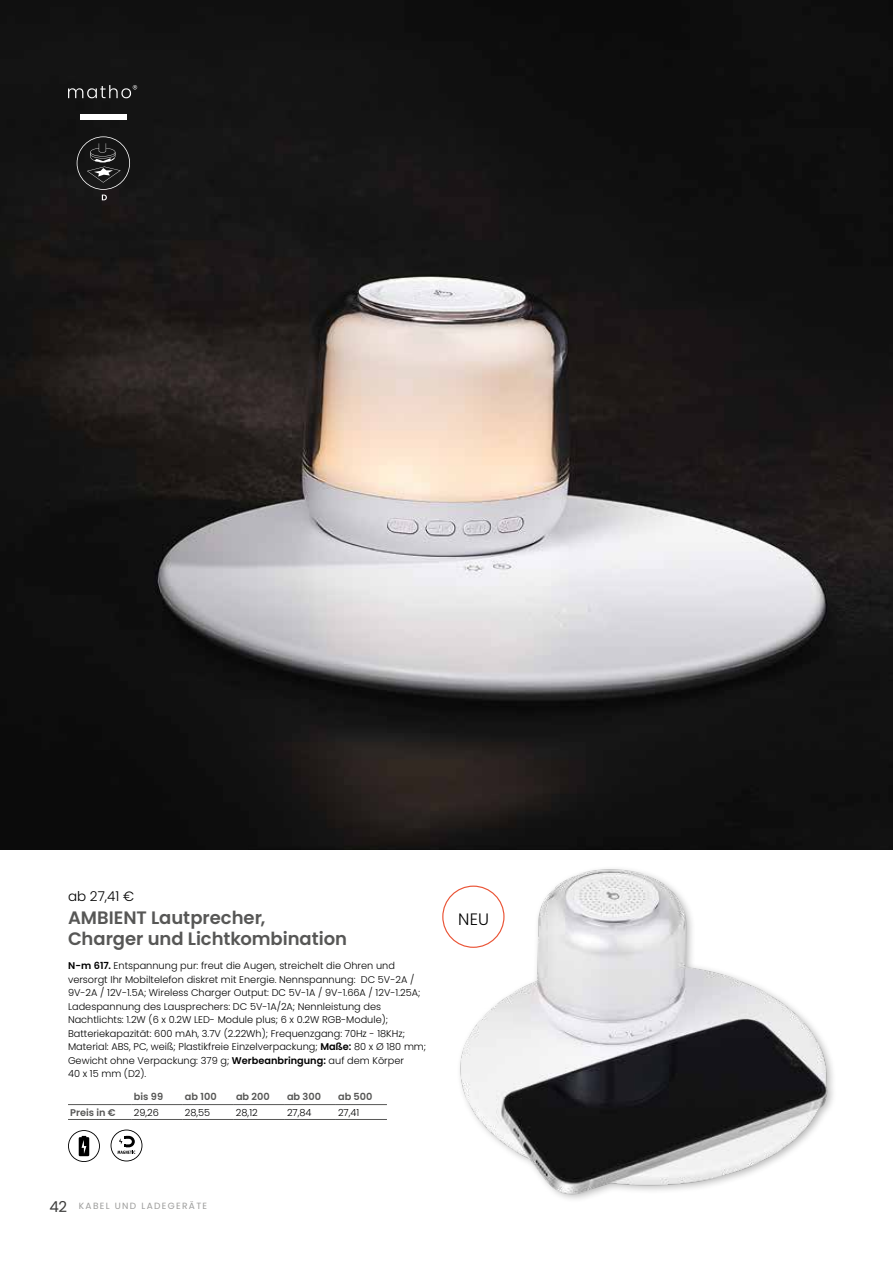
<style>
.page{position:relative;width:893px;height:1263px;background:#fff}
.page>*{position:absolute;margin:0;border:0;box-sizing:border-box;transform-origin:0 0}
.t1{font:600 18px/21px "Poppins";color:#575756}
.t2{font:300 16.5px "Poppins";color:#000}
.t3{font:300 13.5px "Poppins";color:#000}
.t4{font:300 9.75px/13.5px "Poppins";color:#000}
.t5{font:600 9.75px "Poppins";color:#575756}
.t6{font:9px "Poppins";letter-spacing:.15em;color:#9d9d9c}
.s1{font-weight:600}
.s2{font-size:15px;color:#3c3c3b}
</style>
<div class="page">
<img style="left:0;top:0;width:893px;height:849px">
<img style="left:427px;top:849px;width:432px;height:350px">
<div style="left:80px;top:114px;width:46px;height:6px;background:#fff"></div>
<svg style="left:77px;top:136px;width:53px;height:64px;background:#2b2b2b"></svg>
<svg style="left:68px;top:85px;width:69px;height:13px"></svg>
<div style="left:442px;top:885px;width:62px;height:63px;border:1px solid #ea5436;border-radius:50%"></div>
<hr style="left:68px;top:1104px;width:64px;height:1px;background:#575756">
<hr style="left:132px;top:1104px;width:51px;height:1px;background:#575756">
<hr style="left:183px;top:1104px;width:51px;height:1px;background:#575756">
<hr style="left:234px;top:1104px;width:51px;height:1px;background:#575756">
<hr style="left:285px;top:1104px;width:51px;height:1px;background:#575756">
<hr style="left:336px;top:1104px;width:51px;height:1px;background:#575756">
<hr style="left:68px;top:1119px;width:64px;height:1px;background:#575756">
<hr style="left:132px;top:1119px;width:51px;height:1px;background:#575756">
<hr style="left:183px;top:1119px;width:51px;height:1px;background:#575756">
<hr style="left:234px;top:1119px;width:51px;height:1px;background:#575756">
<hr style="left:285px;top:1119px;width:51px;height:1px;background:#575756">
<hr style="left:336px;top:1119px;width:51px;height:1px;background:#575756">
<svg style="left:68px;top:1130px;width:32px;height:32px"></svg>
<svg style="left:111px;top:1129px;width:31px;height:32px"></svg>
<h3 class="t3" style="left:68px;top:888px;width:68px">ab 27,41 €</h3>
<h1 class="t1" style="left:68px;top:907px;width:281px">AMBIENT Lautprecher,<br>Charger und Lichtkombination</h1>
<p class="t4" style="left:68px;top:959px;width:360px"><span class="s1">N-m 617.</span> Entspannung pur: freut die Augen, streichelt die Ohren und versorgt Ihr Mobiltelefon diskret mit Energie. Nennspannung: DC 5V-2A / 9V-2A / 12V-1.5A; Wireless Charger Output: DC 5V-1A / 9V-1.66A / 12V-1.25A; Ladespannung des Lausprechers: DC 5V-1A/2A; Nennleistung des Nachtlichts: 1.2W (6 x 0.2W LED- Module plus; 6 x 0.2W RGB-Module); Batteriekapazität: 600 mAh, 3.7V (2.22Wh); Frequenzgang: 70Hz - 18KHz; Material: ABS, PC, weiß; Plastikfreie Einzelverpackung; <span class="s1">Maße:</span> 80 x Ø 180 mm; Gewicht ohne Verpackung: 379 g; <span class="s1">Werbeanbringung:</span> auf dem Körper<br>40 x 15 mm (D2).</p>
<p class="t5" style="left:134px;top:1091px;width:31px">bis 99</p>
<p class="t5" style="left:185px;top:1091px;width:33px">ab 100</p>
<p class="t5" style="left:236px;top:1091px;width:35px">ab 200</p>
<p class="t5" style="left:287px;top:1091px;width:35px">ab 300</p>
<p class="t5" style="left:338px;top:1091px;width:36px">ab 500</p>
<p class="t5" style="left:70px;top:1107px;width:47px">Preis in €</p>
<p class="t4" style="left:134px;top:1106px;width:27px">29,26</p>
<p class="t4" style="left:185px;top:1106px;width:27px">28,55</p>
<p class="t4" style="left:236px;top:1106px;width:23px">28,12</p>
<p class="t4" style="left:287px;top:1106px;width:26px">27,84</p>
<p class="t4" style="left:338px;top:1106px;width:23px">27,41</p>
<p class="t6" style="left:50px;top:1201px;width:159px"><span class="s2">42</span> KABEL UND LADEGERÄTE</p>
<h2 class="t2" style="left:458px;top:909px;width:32px">NEU</h2>
</div>
